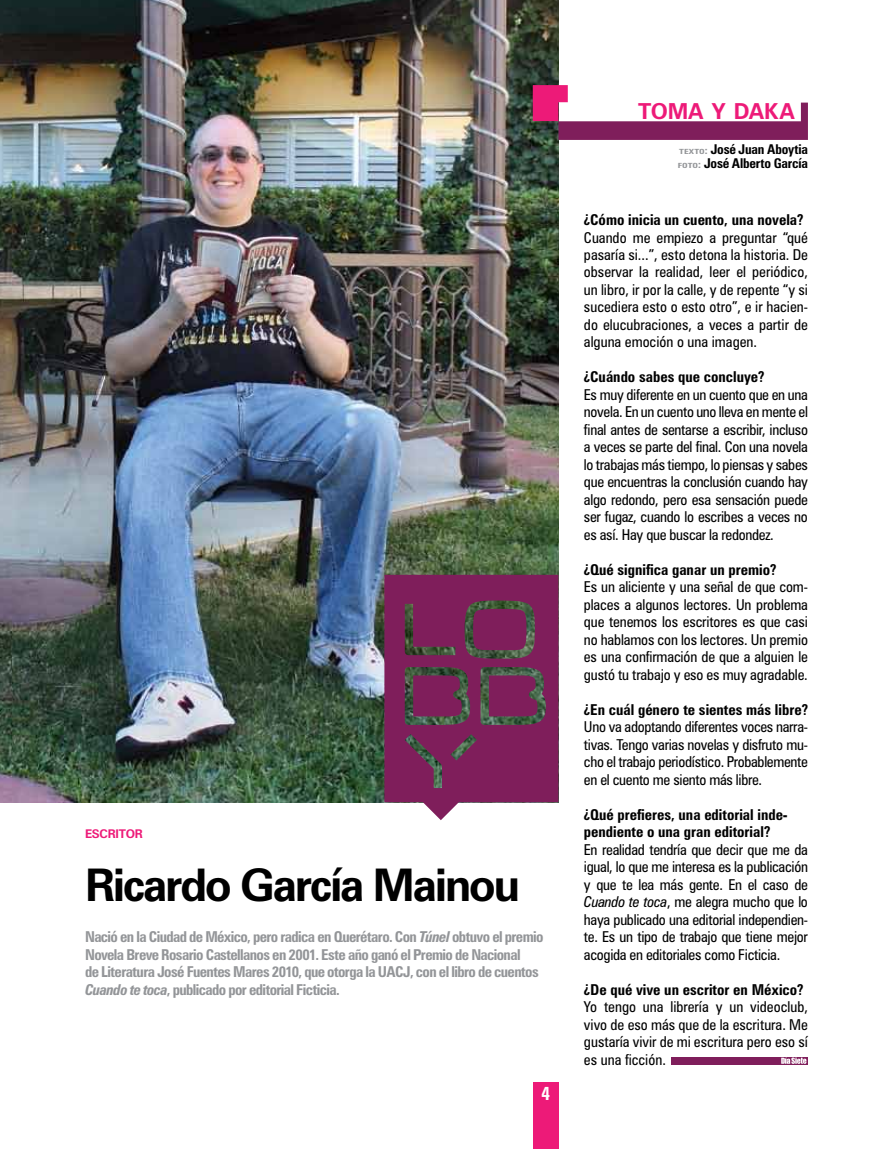
<style>
.page{position:relative;width:893px;height:1149px;background:#fff}
.page>*{position:absolute;margin:0;border:0;box-sizing:border-box;transform-origin:0 0}
.t1{font:700 45px "Zurich BT";letter-spacing:-.055em;color:#000}
.t2{font:700 22.05px "Zurich BT";letter-spacing:-.01em;color:#ed1a78}
.t3{font:700 condensed 18.75px "Zurich BT";color:#fff}
.t4{font:condensed 15px/17.5px "Zurich BT";letter-spacing:-.015em;color:#000;text-align:justify}
.t5{font:700 condensed 15px/17.4px "Zurich BT";letter-spacing:-.04em;color:#939598}
.t6{font:700 condensed 15px/17.4px "Zurich BT";color:#000}
.t7{font:700 condensed 13.5px/14.5px "Zurich BT";letter-spacing:-.015em;color:#000}
.t8{font:700 12px "Zurich BT";letter-spacing:-.02em;color:#ed1a78}
.s1{font-style:italic}
.s2{font-size:7.05px;color:#939598}
.s3{font-size:10.2px;color:#939598}
</style>
<div class="page">
<img style="left:0;top:0;width:558px;height:802px">
<div style="left:533px;top:1081px;width:25px;height:67px;background:#ed1a78"></div>
<svg style="left:384px;top:574px;width:174px;height:246px;background:#7d3761"></svg>
<svg style="left:533px;top:85px;width:275px;height:55px"></svg>
<div style="left:671px;top:1056px;width:137px;height:8px;background:#7f1e5b"></div>
<svg style="left:781px;top:1057px;width:25px;height:6px"></svg>
<p class="t8" style="left:85px;top:826px;width:59px">escritor</p>
<h1 class="t1" style="left:85px;top:857px;width:437px">Ricardo García Mainou</h1>
<p class="t5" style="left:85px;top:927px;width:460px">Nació en la Ciudad de México, pero radica en Querétaro. Con <span class="s1">Túnel</span> obtuvo el premio Novela Breve Rosario Castellanos en 2001. Este año ganó el Premio de Nacional<br>de Literatura José Fuentes Mares 2010, que otorga la UACJ, con el libro de cuentos <span class="s1">Cuando te toca</span>, publicado por editorial Ficticia.</p>
<p class="t3" style="left:541px;top:1080px;width:11px">4</p>
<h2 class="t2" style="left:638px;top:98px;width:158px">TOMA Y DAKA</h2>
<p class="t7" style="left:678px;top:141px;width:132px"><span class="s2">TEXTO</span><span class="s3">:</span> José Juan Aboytia<br><span class="s2">FOTO</span><span class="s3">:</span> José Alberto García</p>
<p class="t6" style="left:584px;top:211px;width:221px">¿Cómo inicia un cuento, una novela?</p>
<p class="t4" style="left:584px;top:228px;width:225px">Cuando me empiezo a preguntar “qué pasaría si...”, esto detona la historia. De observar la realidad, leer el periódico, un libro, ir por la calle, y de repente “y si sucediera esto o esto otro”, e ir hacien&shy;do elucubraciones, a veces a partir de alguna emoción o una imagen.</p>
<p class="t6" style="left:584px;top:368px;width:182px">¿Cuándo sabes que concluye?</p>
<p class="t4" style="left:584px;top:385px;width:225px">Es muy diferente en un cuento que en una novela. En un cuento uno lleva en mente el final antes de sentarse a escribir, incluso a veces se parte del final. Con una novela lo trabajas más tiempo, lo piensas y sabes que encuentras la conclusión cuando hay algo redondo, pero esa sensación puede ser fugaz, cuando lo escribes a veces no es así. Hay que buscar la redondez.</p>
<p class="t6" style="left:584px;top:560px;width:194px">¿Qué significa ganar un premio?</p>
<p class="t4" style="left:584px;top:578px;width:225px">Es un aliciente y una señal de que com&shy;places a algunos lectores. Un problema que tenemos los escritores es que casi no hablamos con los lectores. Un premio es una confirmación de que a alguien le gustó tu trabajo y eso es muy agradable.</p>
<p class="t6" style="left:584px;top:700px;width:225px">¿En cuál género te sientes más libre?</p>
<p class="t4" style="left:584px;top:717px;width:225px">Uno va adoptando diferentes voces narra&shy;tivas. Tengo varias novelas y disfruto mu&shy;cho el trabajo periodístico. Probablemente en el cuento me siento más libre.</p>
<p class="t6" style="left:584px;top:805px;width:205px">¿Qué prefieres, una editorial inde&shy;pendiente o una gran editorial?</p>
<p class="t4" style="left:584px;top:840px;width:225px">En realidad tendría que decir que me da igual, lo que me interesa es la publicación y que te lea más gente. En el caso de <span class="s1">Cuando te toca</span>, me alegra mucho que lo haya publicado una editorial independien&shy;te. Es un tipo de trabajo que tiene mejor acogida en editoriales como Ficticia.</p>
<p class="t6" style="left:584px;top:980px;width:221px">¿De qué vive un escritor en México?</p>
<p class="t4" style="left:584px;top:997px;width:225px">Yo tengo una librería y un videoclub, vivo de eso más que de la escritura. Me gustaría vivir de mi escritura pero eso sí es una ficción.</p>
</div>
